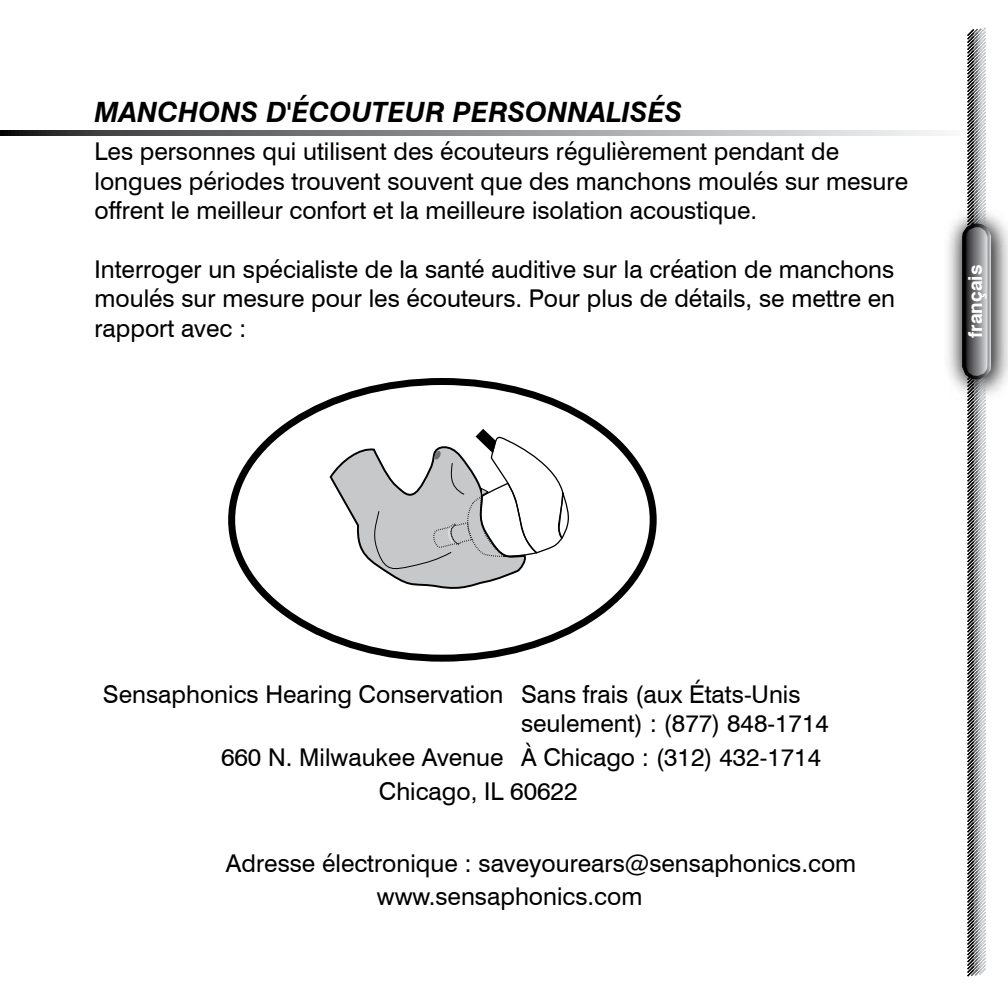
<style>
.page{position:relative;width:1008px;height:1008px;background:#fff}
.page>*{position:absolute;margin:0;border:0;box-sizing:border-box;transform-origin:0 0}
.t1{font:italic 700 28px "Swiss 721 BT";color:#000}
.t2{font:24.5px/29.4px "Swiss 721 BT";color:#000}
.t3{font:700 19.25px "Swiss 721 BT";color:#fff}
</style>
<div class="page">
<svg style="left:0;top:131px;width:942px;height:5px;background:#8e8f91"></svg>
<svg style="left:967px;top:27px;width:19px;height:950px;background:#9b9c9d"></svg>
<div style="left:943px;top:204px;width:65px;height:195px;background:#000;opacity:.65"></div>
<svg style="left:964px;top:225px;width:25px;height:153px;background:#7a7c7e"></svg>
<div style="left:962px;top:224px;width:29px;height:155px;border:4px solid #fff;border-radius:13px"></div>
<svg style="left:329px;top:429px;width:240px;height:160px"></svg>
<p class="t1" style="left:94px;top:95px;width:589px">MANCHONS D'ÉCOUTEUR PERSONNALISÉS</p>
<p class="t2" style="left:94px;top:137px;width:815px">Les personnes qui utilisent des écouteurs régulièrement pendant de longues périodes trouvent souvent que des manchons moulés sur mesure offrent le meilleur confort et la meilleure isolation acoustique.</p>
<p class="t2" style="left:94px;top:254px;width:802px;text-align:justify">Interroger un spécialiste de la santé auditive sur la création de manchons moulés sur mesure pour les écouteurs. Pour plus de détails, se mettre en rapport avec :</p>
<p class="t3" style="left:964px;top:338px;width:75px;rotate:-90deg">français</p>
<p class="t2" style="left:521px;top:679px;width:309px;text-indent:-418px">Sensaphonics Hearing Conservation Sans frais (aux États-Unis seulement) : (877) 848-1714</p>
<p class="t2" style="left:379px;top:740px;width:444px;line-height:33.6px;text-indent:-158px">660 N. Milwaukee Avenue À Chicago : (312) 432-1714<br>Chicago, IL 60622</p>
<p class="t2" style="left:377px;top:846px;width:481px;line-height:33.6px;text-indent:-151px">Adresse électronique : saveyourears@sensaphonics.com www.sensaphonics.com</p>
</div>
